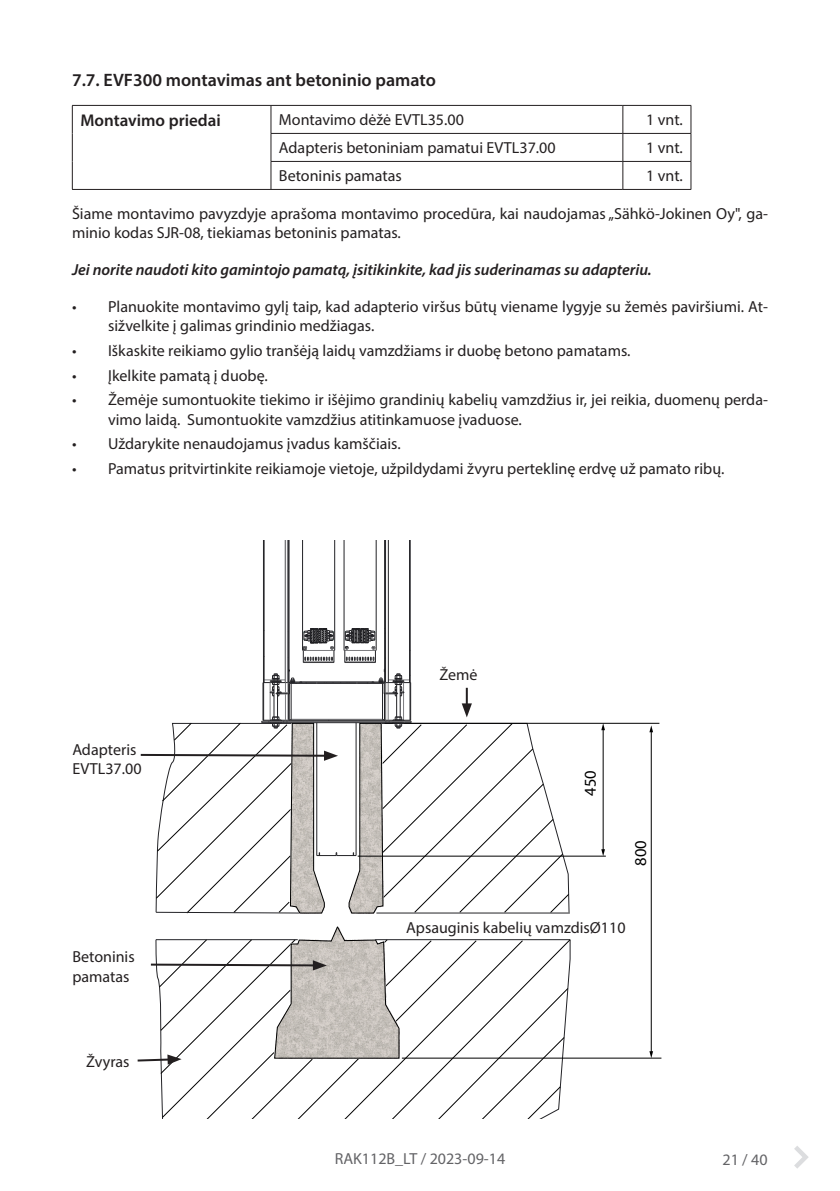
<style>
.page{position:relative;width:840px;height:1191px;background:#fff}
.page>*{position:absolute;margin:0;border:0;box-sizing:border-box;transform-origin:0 0}
.Heading_3{font:600 18px "Myriad Pro";color:#231f20}
.Heading_3_figures{font:600 17px "Myriad Pro";color:#231f20}
.t1{font:16.6px "Myriad Pro";color:#000}
.Body_text{font:16px/19.2px "Myriad Pro";color:#231f20}
.Body_text-2{font:italic 600 16px "Myriad Pro";color:#231f20}
.t2{font:16px "Myriad Pro";color:#636366}
</style>
<div class="page">
<svg style="left:794px;top:1146px;width:14px;height:22px"></svg>
<hr style="left:72px;top:105px;width:199px;height:1px;background:#231f20">
<svg style="left:72px;top:106px;width:1px;height:83px"></svg>
<hr style="left:72px;top:189px;width:199px;height:1px;background:#231f20">
<hr style="left:271px;top:105px;width:351px;height:1px;background:#231f20">
<hr style="left:622px;top:105px;width:68px;height:1px;background:#231f20">
<hr style="left:270px;top:133px;width:352px;height:1px;background:#231f20">
<hr style="left:622px;top:133px;width:68px;height:1px;background:#231f20">
<hr style="left:270px;top:161px;width:352px;height:1px;background:#231f20">
<svg style="left:270px;top:106px;width:1px;height:83px"></svg>
<hr style="left:622px;top:161px;width:68px;height:1px;background:#231f20">
<svg style="left:622px;top:106px;width:1px;height:83px"></svg>
<svg style="left:690px;top:106px;width:1px;height:83px"></svg>
<hr style="left:271px;top:189px;width:351px;height:1px;background:#231f20">
<hr style="left:622px;top:189px;width:68px;height:1px;background:#231f20">
<img style="left:251px;top:913px;width:171px;height:1px">
<hr style="left:357px;top:855px;width:248px;height:1px;background:#000">
<hr style="left:384px;top:723px;width:275px;height:1px;background:#000">
<hr style="left:602px;top:729px;width:1px;height:121px;background:#000">
<svg style="left:601px;top:849px;width:3px;height:7px"></svg>
<svg style="left:601px;top:723px;width:3px;height:7px"></svg>
<hr style="left:650px;top:731px;width:1px;height:321px;background:#000">
<svg style="left:649px;top:1051px;width:3px;height:6px"></svg>
<svg style="left:649px;top:725px;width:3px;height:7px"></svg>
<hr style="left:401px;top:1057px;width:260px;height:1px;background:#000">
<hr style="left:344px;top:662px;width:31px;height:1px;background:#222226">
<hr style="left:303px;top:662px;width:31px;height:1px;background:#222226">
<hr style="left:263px;top:540px;width:1px;height:142px;background:#222226">
<hr style="left:285px;top:540px;width:1px;height:142px;background:#7d7d80">
<hr style="left:287px;top:540px;width:1px;height:142px;background:#222226">
<hr style="left:288px;top:540px;width:1px;height:142px;background:#222226">
<hr style="left:289px;top:540px;width:1px;height:129px;background:#7d7d80">
<hr style="left:302px;top:540px;width:1px;height:110px;background:#222226">
<hr style="left:334px;top:540px;width:1px;height:110px;background:#222226">
<hr style="left:343px;top:540px;width:1px;height:110px;background:#222226">
<hr style="left:375px;top:540px;width:1px;height:110px;background:#222226">
<hr style="left:384px;top:540px;width:1px;height:142px;background:#222226">
<hr style="left:385px;top:540px;width:1px;height:142px;background:#222226">
<hr style="left:387px;top:540px;width:1px;height:142px;background:#222226">
<hr style="left:409px;top:540px;width:1px;height:142px;background:#222226">
<svg style="left:302px;top:628px;width:34px;height:34px"></svg>
<svg style="left:343px;top:628px;width:34px;height:34px"></svg>
<svg style="left:137px;top:926px;width:433px;height:192px"></svg>
<svg style="left:140px;top:668px;width:429px;height:245px"></svg>
<p class="Heading_3" style="left:72px;top:68px;width:365px">7.7. EVF300 montavimas ant betoninio pamato</p>
<p class="Heading_3_figures" style="left:80px;top:110px;width:142px">Montavimo priedai</p>
<p class="Body_text" style="left:279px;top:110px;width:186px">Montavimo dėžė EVTL35.00</p>
<p class="Body_text" style="left:646px;top:110px;width:38px">1 vnt.</p>
<p class="Body_text" style="left:279px;top:138px;width:278px">Adapteris betoniniam pamatui EVTL37.00</p>
<p class="Body_text" style="left:646px;top:138px;width:38px">1 vnt.</p>
<p class="Body_text" style="left:279px;top:166px;width:124px">Betoninis pamatas</p>
<p class="Body_text" style="left:646px;top:166px;width:38px">1 vnt.</p>
<p class="Body_text" style="left:72px;top:203px;width:697px">Šiame montavimo pavyzdyje aprašoma montavimo procedūra, kai naudojamas „Sähkö-Jokinen Oy", ga&shy;minio kodas SJR-08, tiekiamas betoninis pamatas.</p>
<p class="Body_text-2" style="left:72px;top:259px;width:581px">Jei norite naudoti kito gamintojo pamatą, įsitikinkite, kad jis suderinamas su adapteriu.</p>
<p class="Body_text" style="left:108px;top:296px;width:661px;text-indent:-36px">• Planuokite montavimo gylį taip, kad adapterio viršus būtų viename lygyje su žemės paviršiumi. At&shy;sižvelkite į galimas grindinio medžiagas.</p>
<p class="Body_text" style="left:72px;top:340px;width:559px">• Iškaskite reikiamo gylio tranšėją laidų vamzdžiams ir duobę betono pamatams.</p>
<p class="Body_text" style="left:72px;top:365px;width:197px">• Įkelkite pamatą į duobę.</p>
<p class="Body_text" style="left:108px;top:390px;width:661px;text-indent:-36px">• Žemėje sumontuokite tiekimo ir išėjimo grandinių kabelių vamzdžius ir, jei reikia, duomenų perda&shy;vimo laidą. Sumontuokite vamzdžius atitinkamuose įvaduose.</p>
<p class="Body_text" style="left:72px;top:434px;width:330px">• Uždarykite nenaudojamus įvadus kamščiais.</p>
<p class="Body_text" style="left:72px;top:459px;width:653px">• Pamatus pritvirtinkite reikiamoje vietoje, užpildydami žvyru perteklinę erdvę už pamato ribų.</p>
<p class="Body_text" style="left:72px;top:739px;width:71px">Adapteris<br>EVTL37.00</p>
<p class="Body_text" style="left:72px;top:947px;width:64px">Betoninis pamatas</p>
<p class="Body_text" style="left:86px;top:1051px;width:45px">Žvyras</p>
<p class="Body_text" style="left:439px;top:664px;width:40px">Žemė</p>
<p class="t1" style="left:579px;top:795px;width:27px;rotate:-90deg">450</p>
<p class="t1" style="left:630px;top:866px;width:27px;rotate:-90deg">800</p>
<p class="Body_text" style="left:406px;top:918px;width:221px">Apsauginis kabelių vamzdisØ110</p>
<p class="t2" style="left:334px;top:1148px;width:172px">RAK112B_LT / 2023-09-14</p>
<p class="t2" style="left:722px;top:1149px;width:47px">21 / 40</p>
</div>
